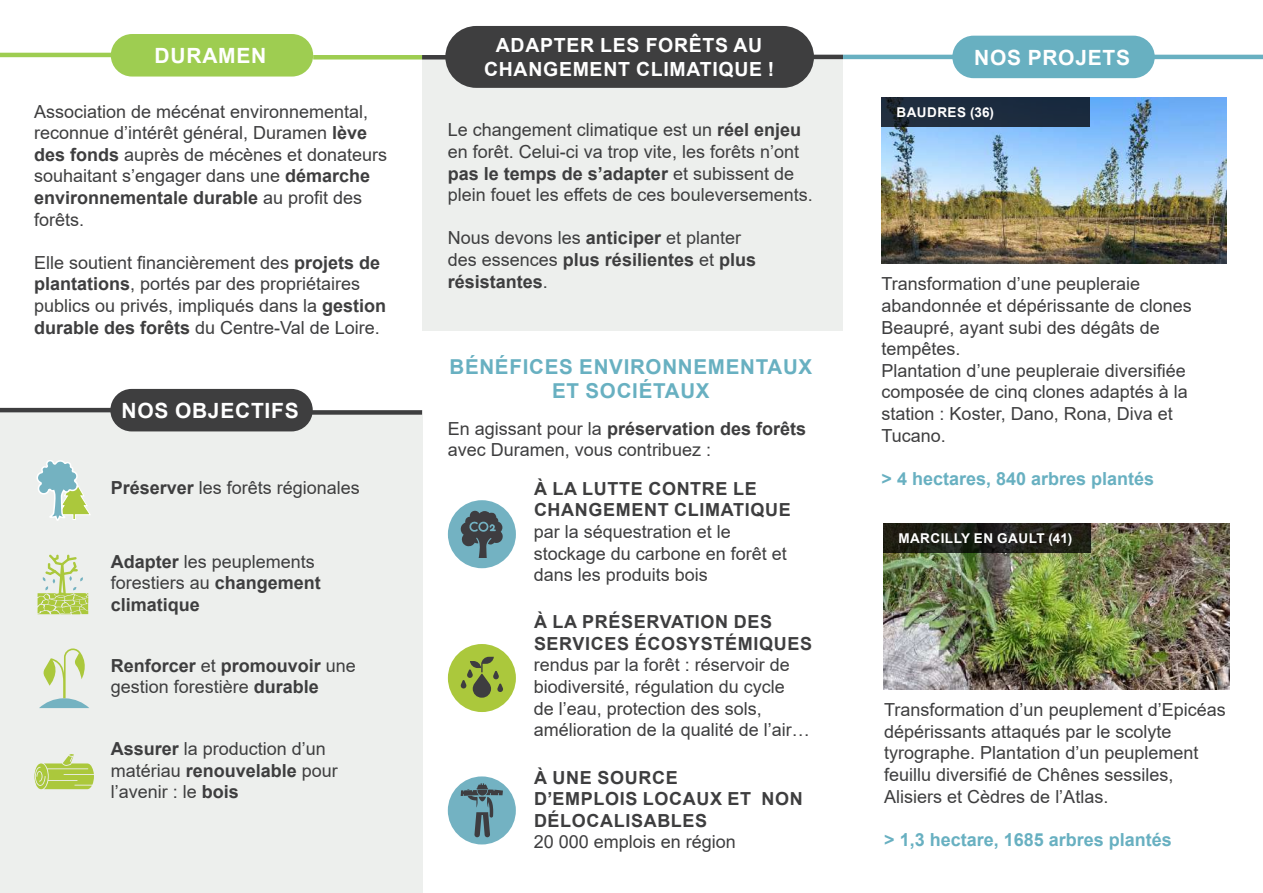
<style>
.page{position:relative;width:1263px;height:893px;background:#fff}
.page>*{position:absolute;margin:0;border:0;box-sizing:border-box;transform-origin:0 0}
.t1{font:700 21px "Arial";letter-spacing:.035em;color:#fff}
.t2{font:700 20.55px/24.6px "Arial";letter-spacing:.035em;color:#68b0c1;text-align:center}
.t3{font:700 19.5px/23.4px "Arial";letter-spacing:.035em;color:#fff;text-align:center}
.t4{font:18px/21.6px "Arial";color:#3e3e3f}
.t5{font:700 18px/21.6px "Arial";color:#3e3e3f}
.t6{font:700 18px/21.6px "Arial";letter-spacing:.035em;color:#3e3e3f}
.t7{font:700 18px "Arial";color:#68b0c1}
.t8{font:700 13.5px "Arial";letter-spacing:.035em;color:#fff}
.s1{font-weight:700}
.s2{font-weight:400}
</style>
<div class="page">
<div style="left:0;top:410px;width:422px;height:483px;background:#edefed"></div>
<div style="left:422px;top:57px;width:421px;height:274px;background:#edefed"></div>
<img style="left:881px;top:97px;width:345px;height:166px">
<div style="left:881px;top:97px;width:208px;height:29px;background:#1c2c3f"></div>
<div style="left:445px;top:26px;width:369px;height:62px;background:#3e3e3f;border-radius:31px"></div>
<svg style="left:38px;top:555px;width:50px;height:59px"></svg>
<svg style="left:37px;top:461px;width:54px;height:59px"></svg>
<img style="left:883px;top:523px;width:346px;height:166px">
<svg style="left:883px;top:523px;width:208px;height:29px;background:#1f1f17"></svg>
<svg style="left:39px;top:648px;width:50px;height:60px"></svg>
<svg style="left:34px;top:754px;width:60px;height:35px"></svg>
<div style="left:110px;top:389px;width:203px;height:42px;background:#3e3e3f;border-radius:21px"></div>
<hr style="left:0;top:408px;width:116px;height:4px;background:#3e3e3f">
<div style="left:305px;top:410px;width:117px;height:5px;background:#3e3e3f"></div>
<div style="left:111px;top:34px;width:202px;height:43px;background:#9ecd51;border-radius:21px"></div>
<hr style="left:0;top:53px;width:116px;height:4px;background:#9ecd51">
<div style="left:313px;top:55px;width:109px;height:5px;background:#9ecd51"></div>
<div style="left:422px;top:55px;width:68px;height:5px;background:#3e3e3f"></div>
<hr style="left:785px;top:55px;width:58px;height:4px;background:#3e3e3f">
<div style="left:448px;top:500px;width:68px;height:68px;background:#73b2c2;border-radius:50%"></div>
<svg style="left:460px;top:511px;width:43px;height:47px"></svg>
<div style="left:448px;top:644px;width:68px;height:68px;background:#abc83c;border-radius:50%"></div>
<svg style="left:461px;top:657px;width:42px;height:41px"></svg>
<div style="left:448px;top:776px;width:68px;height:68px;background:#73b2c2;border-radius:50%"></div>
<svg style="left:461px;top:783px;width:42px;height:54px"></svg>
<hr style="left:843px;top:55px;width:118px;height:4px;background:#68b0c1">
<hr style="left:1151px;top:55px;width:112px;height:4px;background:#68b0c1">
<div style="left:952px;top:36px;width:203px;height:42px;background:#68b0c1;border-radius:21px"></div>
<p class="t3" style="left:484px;top:34px;width:292px">ADAPTER LES FORÊTS AU<br>CHANGEMENT CLIMATIQUE !</p>
<p class="t1" style="left:155px;top:41px;width:113px">DURAMEN</p>
<p class="t1" style="left:974px;top:42px;width:157px">NOS PROJETS</p>
<p class="t4" style="left:34px;top:100px;width:355px">Association de mécénat environnemental, reconnue d’intérêt général, Duramen <span class="s1">lève des fonds</span> auprès de mécènes et donateurs souhaitant s’engager dans une <span class="s1">démarche environnementale durable</span> au profit des forêts.</p>
<p class="t4" style="left:34px;top:251px;width:354px">Elle soutient financièrement des <span class="s1">projets de plantations</span>, portés par des propriétaires publics ou privés, impliqués dans la <span class="s1">gestion durable des forêts</span> du Centre-Val de Loire.</p>
<p class="t1" style="left:121px;top:396px;width:179px">NOS OBJECTIFS</p>
<p class="t4" style="left:111px;top:477px;width:251px"><span class="s1">Préserver</span> les forêts régionales</p>
<p class="t5" style="left:111px;top:551px;width:212px">Adapter <span class="s2">les peuplements forestiers au</span> changement climatique</p>
<p class="t5" style="left:111px;top:655px;width:247px">Renforcer <span class="s2">et</span> promouvoir <span class="s2">une gestion forestière</span> durable</p>
<p class="t4" style="left:111px;top:738px;width:229px"><span class="s1">Assurer</span> la production d’un matériau <span class="s1">renouvelable</span> pour l’avenir : le <span class="s1">bois</span></p>
<p class="t4" style="left:448px;top:119px;width:366px">Le changement climatique est un <span class="s1">réel enjeu </span>en forêt. Celui-ci va trop vite, les forêts n’ont <span class="s1">pas le temps de s’adapter</span> et subissent de plein fouet les effets de ces bouleversements.</p>
<p class="t5" style="left:448px;top:227px;width:310px"><span class="s2">Nous devons les</span> anticiper <span class="s2">et planter des essences</span> plus résilientes <span class="s2">et</span> plus résistantes<span class="s2">.</span></p>
<p class="t2" style="left:449px;top:354px;width:364px">BÉNÉFICES ENVIRONNEMENTAUX<br>ET SOCIÉTAUX</p>
<p class="t4" style="left:448px;top:417px;width:360px">En agissant pour la <span class="s1">préservation des forêts </span>avec Duramen, vous contribuez :</p>
<p class="t6" style="left:534px;top:478px;width:258px">À LA LUTTE CONTRE LE<br>CHANGEMENT CLIMATIQUE</p>
<p class="t4" style="left:534px;top:521px;width:255px">par la séquestration et le stockage du carbone en forêt et dans les produits bois</p>
<p class="t6" style="left:534px;top:611px;width:279px">À LA PRÉSERVATION DES<br>SERVICES ÉCOSYSTÉMIQUES</p>
<p class="t4" style="left:534px;top:654px;width:278px">rendus par la forêt : réservoir de biodiversité, régulation du cycle<br>de l’eau, protection des sols, amélioration de la qualité de l’air…</p>
<p class="t6" style="left:534px;top:767px;width:270px">À UNE SOURCE<br>D’EMPLOIS LOCAUX ET NON<br>DÉLOCALISABLES</p>
<p class="t4" style="left:534px;top:831px;width:204px">20 000 emplois en région</p>
<p class="t8" style="left:896px;top:102px;width:99px">BAUDRES (36)</p>
<p class="t4" style="left:881px;top:273px;width:312px">Transformation d’une peupleraie abandonnée et dépérissante de clones<br>Beaupré, ayant subi des dégâts de tempêtes.<br>Plantation d’une peupleraie diversifiée composée de cinq clones adaptés à la station : Koster, Dano, Rona, Diva et<br>Tucano.</p>
<p class="t7" style="left:881px;top:466px;width:274px">&gt; 4 hectares, 840 arbres plantés</p>
<p class="t8" style="left:898px;top:528px;width:176px">MARCILLY EN GAULT (41)</p>
<p class="t4" style="left:884px;top:699px;width:343px">Transformation d’un peuplement d’Epicéas dépérissants attaqués par le scolyte tyrographe. Plantation d’un peuplement feuillu diversifié de Chênes sessiles, Alisiers et Cèdres de l’Atlas.</p>
<p class="t7" style="left:884px;top:827px;width:289px">&gt; 1,3 hectare, 1685 arbres plantés</p>
</div>
